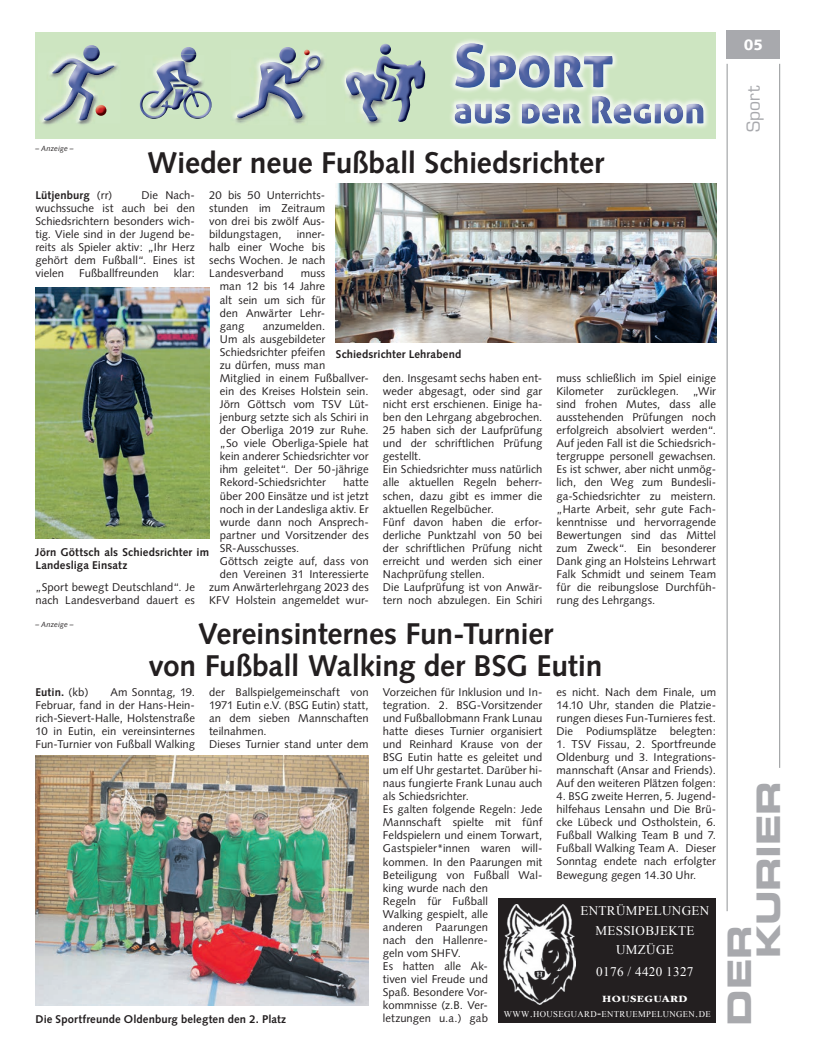
<style>
.page{position:relative;width:819px;height:1053px;background:#fff}
.page>*{position:absolute;margin:0;border:0;box-sizing:border-box;transform-origin:0 0}
.t1{font:32.5px/28.9px "Eurostile LT Std Bold Ex 2";letter-spacing:-.01em;color:#a8a9ad}
.t2{font:700 30px/32.5px "Syntax LT Std";letter-spacing:-.01em;color:#231f20;text-align:center}
.t3{font:17.5px "Eurostile LT Std";color:#a8a9ad}
.t4{font:900 15px "Syntax LT Std";color:#fff}
.t5{font:13.12px/19.5px "Times New Roman";letter-spacing:.025em;color:#fff;text-align:center}
.t6{font:11.25px/13px "Syntax";letter-spacing:.005em;color:#231f20;text-align:justify}
.t7{font:700 11.25px/12.5px "Syntax LT Std";letter-spacing:.01em;color:#231f20}
.t8{font:700 11.25px "Syntax";letter-spacing:.01em;color:#231f20}
.t9{font:700 10px "ITC Garamond Std";letter-spacing:.03em;color:#fff;scale:1.14 1}
.t10{font:8.75px "Times New Roman";letter-spacing:.04em;color:#fff}
.t11{font:italic 7.5px "Syntax LT Std";letter-spacing:.015em;color:#231f20}
.s1{font-weight:400}
.s2{font-size:12.5px}
</style>
<div class="page">
<hr style="left:726px;top:64px;width:1px;height:847px;background:#939598">
<hr style="left:779px;top:64px;width:1px;height:703px;background:#939598">
<div style="left:726px;top:30px;width:54px;height:29px;background:#a8a9ad"></div>
<div style="left:498px;top:898px;width:218px;height:124px;background:#231f20"></div>
<img style="left:504px;top:904px;width:71px;height:100px">
<div style="left:35px;top:32px;width:681px;height:107px;background:#cde5c1"></div>
<img style="left:451px;top:40px;width:257px;height:88px">
<img style="left:455px;top:43px;width:157px;height:45px">
<img style="left:454px;top:96px;width:249px;height:28px">
<svg style="left:86px;top:45px;width:11px;height:2px"></svg>
<img style="left:83px;top:47px;width:17px;height:5px">
<img style="left:40px;top:52px;width:78px;height:73px">
<img style="left:44px;top:62px;width:70px;height:59px">
<svg style="left:91px;top:68px;width:5px;height:3px"></svg>
<svg style="left:52px;top:58px;width:32px;height:15px"></svg>
<svg style="left:96px;top:105px;width:10px;height:11px"></svg>
<svg style="left:184px;top:47px;width:10px;height:2px"></svg>
<img style="left:181px;top:49px;width:15px;height:5px">
<img style="left:163px;top:54px;width:41px;height:33px">
<img style="left:153px;top:61px;width:46px;height:26px">
<img style="left:148px;top:117px;width:55px;height:2px">
<img style="left:140px;top:87px;width:72px;height:30px">
<img style="left:173px;top:84px;width:16px;height:3px">
<img style="left:236px;top:120px;width:69px;height:4px">
<img style="left:233px;top:49px;width:92px;height:71px">
<img style="left:237px;top:55px;width:83px;height:64px">
<svg style="left:282px;top:47px;width:11px;height:2px"></svg>
<img style="left:279px;top:49px;width:17px;height:14px">
<svg style="left:304px;top:50px;width:15px;height:18px"></svg>
<svg style="left:380px;top:44px;width:11px;height:11px"></svg>
<img style="left:343px;top:74px;width:2px;height:14px">
<img style="left:345px;top:68px;width:36px;height:58px">
<img style="left:348px;top:72px;width:15px;height:3px">
<svg style="left:367px;top:117px;width:9px;height:5px"></svg>
<img style="left:346px;top:75px;width:30px;height:42px">
<svg style="left:363px;top:74px;width:13px;height:5px"></svg>
<svg style="left:371px;top:107px;width:3px;height:4px"></svg>
<img style="left:376px;top:56px;width:49px;height:66px">
<img style="left:35px;top:287px;width:174px;height:252px">
<img style="left:336px;top:184px;width:380px;height:158px">
<img style="left:35px;top:755px;width:334px;height:250px">
<p class="t4" style="left:743px;top:36px;width:21px">05</p>
<p class="t11" style="left:35px;top:144px;width:40px">– Anzeige –</p>
<p class="t2" style="left:147px;top:147px;width:458px">Wieder neue Fußball Schiedsrichter</p>
<p class="t6" style="left:35px;top:188px;width:161px;text-indent:106px">Die Nach&shy;wuchssuche ist auch bei den Schiedsrichtern besonders wich&shy;tig. Viele sind in der Jugend be&shy;reits als Spieler aktiv: „Ihr Herz gehört dem Fußball“. Eines ist vielen</p>
<p class="t8" style="left:35px;top:189px;width:78px">Lütjenburg <span class="s1">(rr)</span></p>
<p class="t6" style="left:209px;top:188px;width:118px">20 bis 50 Unterrichts&shy;stunden im Zeitraum von drei bis zwölf Aus&shy;bildungstagen,</p>
<p class="t6" style="left:209px;top:228px;width:118px;text-indent:88px">inner&shy;halb einer Woche bis sechs Wochen. Je nach Landesverband</p>
<p class="t6" style="left:79px;top:267px;width:81px">Fußballfreunden</p>
<p class="t6" style="left:174px;top:267px;width:23px">klar:</p>
<p class="t6" style="left:220px;top:267px;width:107px;text-indent:81px">muss man 12 bis 14 Jahre alt sein um sich für den Anwärter Lehr&shy;gang</p>
<p class="t6" style="left:220px;top:319px;width:150px;text-align:left;text-indent:43px">anzumelden.<br>Um als ausgebildeter<br>Schiedsrichter pfeifen<br>zu dürfen, muss man<br>Mitglied in einem Fußballver&shy;ein des Kreises Holstein sein.<br>Jörn Göttsch vom TSV Lüt&shy;jenburg setzte sich als Schiri in der Oberliga 2019 zur Ruhe. „So viele Oberliga-Spiele hat kein anderer Schiedsrichter vor ihm geleitet“. Der 50-jährige<br>Rekord-Schiedsrichter</p>
<p class="t7" style="left:336px;top:347px;width:127px">Schiedsrichter Lehrabend</p>
<p class="t6" style="left:383px;top:371px;width:161px;text-align:left">den. Insgesamt sechs haben ent&shy;weder abgesagt, oder sind gar nicht erst erschienen. Einige ha&shy;ben den Lehrgang abgebrochen.<br>25 haben sich der Laufprüfung und der schriftlichen Prüfung gestellt.<br>Ein Schiedsrichter muss natürlich alle aktuellen Regeln beherr&shy;schen, dazu gibt es immer die aktuellen Regelbücher.<br>Fünf davon haben die erfor&shy;derliche Punktzahl von 50 bei der schriftlichen Prüfung nicht erreicht und werden sich einer<br>Nachprüfung stellen.<br>Die Laufprüfung ist von Anwär&shy;tern noch abzulegen. Ein Schiri</p>
<p class="t6" style="left:556px;top:371px;width:161px">muss schließlich im Spiel einige Kilometer zurücklegen. „Wir sind frohen Mutes, dass alle ausstehenden Prüfungen noch erfolgreich absolviert werden“.<br>Auf jeden Fall ist die Schiedsrich&shy;tergruppe personell gewachsen.<br>Es ist schwer, aber nicht unmög&shy;lich, den Weg zum Bundesli&shy;ga-Schiedsrichter zu meistern. „Harte Arbeit, sehr gute Fach&shy;kenntnisse und hervorragende Bewertungen sind das Mittel zum Zweck“. Ein besonderer Dank ging an Holsteins Lehrwart Falk Schmidt und seinem Team für die reibungslose Durchfüh&shy;rung des Lehrgangs.</p>
<p class="t6" style="left:343px;top:476px;width:27px">hatte</p>
<p class="t6" style="left:220px;top:489px;width:150px">über 200 Einsätze und ist jetzt</p>
<p class="t6" style="left:220px;top:502px;width:150px">noch in der Landesliga aktiv. Er</p>
<p class="t6" style="left:220px;top:515px;width:150px">wurde dann noch Ansprech-</p>
<p class="t6" style="left:220px;top:528px;width:150px">partner und Vorsitzender des</p>
<p class="t6" style="left:220px;top:541px;width:81px">SR-Ausschusses.</p>
<p class="t6" style="left:220px;top:554px;width:150px">Göttsch zeigte auf, dass von</p>
<p class="t6" style="left:220px;top:567px;width:150px">den Vereinen 31 Interessierte</p>
<p class="t6" style="left:209px;top:580px;width:161px">zum Anwärterlehrgang 2023 des</p>
<p class="t6" style="left:209px;top:593px;width:161px">KFV Holstein angemeldet wur-</p>
<p class="t7" style="left:35px;top:546px;width:175px">Jörn Göttsch als Schiedsrichter im<br>Landesliga Einsatz</p>
<p class="t6" style="left:35px;top:580px;width:161px">„Sport bewegt Deutschland“. Je nach Landesverband dauert es</p>
<p class="t11" style="left:35px;top:619px;width:40px">– Anzeige –</p>
<p class="t2" style="left:149px;top:617px;width:455px">Vereinsinternes Fun-Turnier<br>von Fußball Walking der BSG Eutin</p>
<p class="t6" style="left:383px;top:685px;width:161px;text-align:left">Vorzeichen für Inklusion und In&shy;tegration. 2. BSG-Vorsitzender und Fußballobmann Frank Lunau hatte dieses Turnier organisiert und Reinhard Krause von der<br>BSG Eutin hatte es geleitet und um elf Uhr gestartet. Darüber hi&shy;naus fungierte Frank Lunau auch als Schiedsrichter.<br>Es galten folgende Regeln: Jede<br>Mannschaft spielte mit fünf<br>Feldspielern und einem Torwart,<br>Gastspieler*innen waren will&shy;kommen. In den Paarungen mit<br>Beteiligung von Fußball Wal&shy;king wurde nach den<br>Regeln für Fußball<br>Walking gespielt, alle<br>anderen Paarungen<br>nach den Hallenre-<br>geln vom SHFV.<br>Es hatten alle Ak-<br>tiven viel Freude und<br>Spaß. Besondere Vor&shy;kommnisse (z.B. Ver-<br>letzungen u.a.) gab</p>
<p class="t6" style="left:556px;top:685px;width:161px">es nicht. Nach dem Finale, um 14.10 Uhr, standen die Platzie&shy;rungen dieses Fun-Turnieres fest.<br>Die Podiumsplätze belegten:</p>
<p class="t6" style="left:35px;top:685px;width:161px;text-indent:75px">Am Sonntag, 19.<br>Februar, fand in der Hans-Hein&shy;rich-Sievert-Halle, Holstenstraße 10 in Eutin, ein vereinsinternes Fun-Turnier von Fußball Walking</p>
<p class="t6" style="left:209px;top:685px;width:161px;text-align:left">der Ballspielgemeinschaft von<br>1971 Eutin e.V. (BSG Eutin) statt, an dem sieben Mannschaften teilnahmen.<br>Dieses Turnier stand unter dem</p>
<p class="t8" style="left:35px;top:685px;width:54px">Eutin. <span class="s1">(kb)</span></p>
<p class="t6" style="left:556px;top:737px;width:161px">1. TSV Fissau, 2. Sportfreunde Oldenburg und 3. Integrations&shy;mannschaft (Ansar and Friends).<br>Auf den weiteren Plätzen folgen:</p>
<p class="t6" style="left:556px;top:789px;width:161px">4. BSG zweite Herren, 5. Jugend&shy;hilfehaus Lensahn und Die Brü&shy;cke Lübeck und Ostholstein, 6.<br>Fußball Walking Team B und 7.<br>Fußball Walking Team A. Dieser Sonntag endete nach erfolgter Bewegung gegen 14.30 Uhr.</p>
<p class="t5" style="left:580px;top:900px;width:130px">ENTRÜMPELUNGEN<br>MESSIOBJEKTE<br>UMZÜGE</p>
<p class="t5" style="left:596px;top:961px;width:99px">0176 / 4420 1327</p>
<p class="t9" style="left:602px;top:992px;width:76px">HOUSEGUARD</p>
<p class="t10" style="left:504px;top:1007px;width:208px">WWW<span class="s2">.</span>HOUSEGUARD<span class="s2">-</span>ENTRUEMPELUNGEN<span class="s2">.</span>DE</p>
<p class="t7" style="left:35px;top:1012px;width:252px">Die Sportfreunde Oldenburg belegten den 2. Platz</p>
<p class="t3" style="left:743px;top:132px;width:47px;rotate:-90deg">Sport</p>
<p class="t1" style="left:724px;top:958px;width:179px;text-indent:-67px;rotate:-90deg">Der<br>Kurier</p>
</div>
